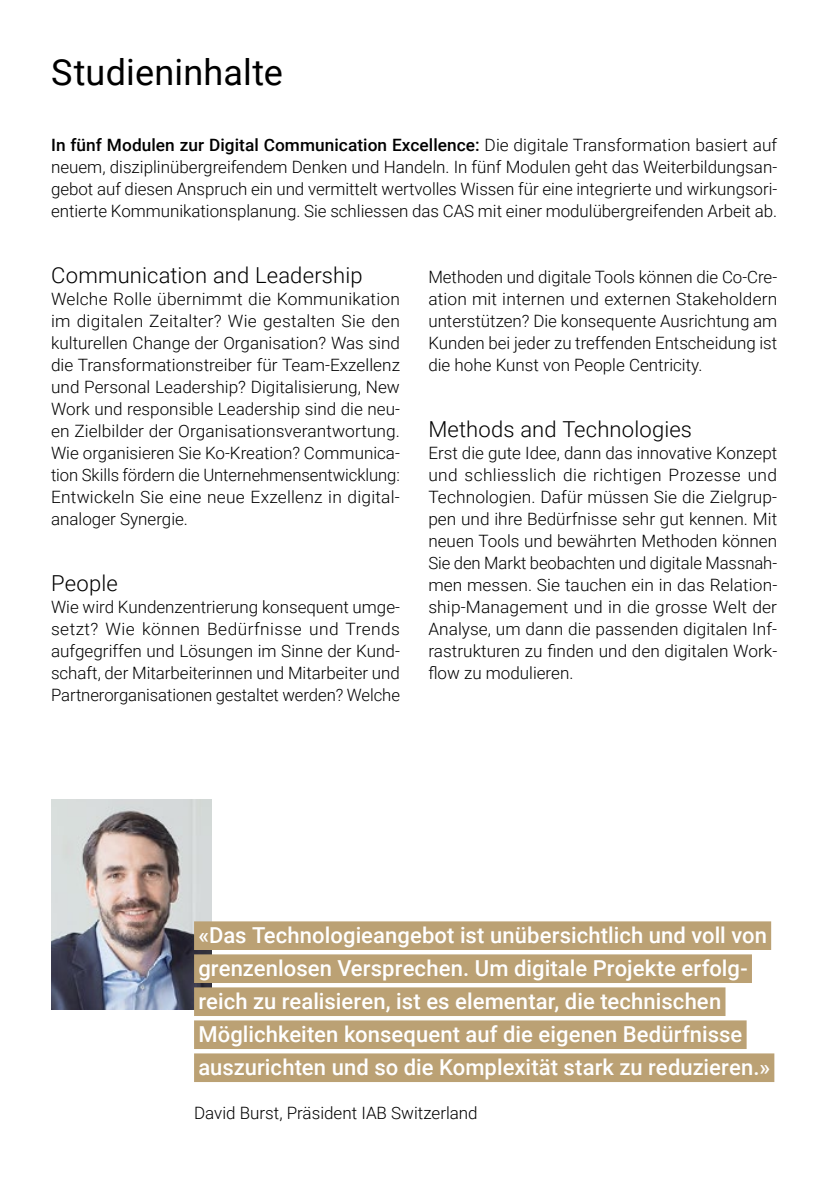
<style>
.page{position:relative;width:834px;height:1191px;background:#fff}
.page>*{position:absolute;margin:0;border:0;box-sizing:border-box;transform-origin:0 0}
.t1{font:36px "Roboto";letter-spacing:.005em;color:#000}
.t2{font:500 22px/33px "Roboto";letter-spacing:.005em;color:#fff}
.t3{font:300 22px "Roboto";letter-spacing:.005em;color:#000}
.t4{font:300 17px/22px "Roboto";color:#000;text-align:justify}
.s1{font-weight:500}
</style>
<div class="page">
<img style="left:51px;top:799px;width:160px;height:210px">
<div style="left:194px;top:921px;width:577px;height:29px;background:#bba174"></div>
<div style="left:194px;top:954px;width:557px;height:29px;background:#bba174"></div>
<div style="left:194px;top:987px;width:531px;height:29px;background:#bba174"></div>
<div style="left:194px;top:1020px;width:552px;height:29px;background:#bba174"></div>
<div style="left:194px;top:1053px;width:580px;height:29px;background:#bba174"></div>
<h1 class="t1" style="left:51px;top:47px;width:233px">Studieninhalte</h1>
<p class="t4" style="left:51px;top:133px;width:727px"><span class="s1">In fünf Modulen zur Digital Communication Excellence:</span> Die digitale Transformation basiert auf neuem, disziplinübergreifendem Denken und Handeln. In fünf Modulen geht das Weiterbildungsan&shy;gebot auf diesen Anspruch ein und vermittelt wertvolles Wissen für eine integrierte und wirkungsori&shy;entierte Kommunikationsplanung. Sie schliessen das CAS mit einer modulübergreifenden Arbeit ab.</p>
<p class="t3" style="left:51px;top:260px;width:313px">Communication and Leadership</p>
<p class="t4" style="left:51px;top:287px;width:350px">Welche Rolle übernimmt die Kommunikation im digitalen Zeitalter? Wie gestalten Sie den kulturellen Change der Organisation? Was sind die Transformationstreiber für Team-Exzellenz und Personal Leadership? Digitalisierung, New Work und responsible Leadership sind die neu&shy;en Zielbilder der Organisationsverantwortung.<br>Wie organisieren Sie Ko-Kreation? Communica&shy;tion Skills fördern die Unternehmensentwicklung:<br>Entwickeln Sie eine neue Exzellenz in digital&shy;analoger Synergie.</p>
<p class="t3" style="left:51px;top:568px;width:68px">People</p>
<p class="t4" style="left:51px;top:595px;width:350px">Wie wird Kundenzentrierung konsequent umge&shy;setzt? Wie können Bedürfnisse und Trends aufgegriffen und Lösungen im Sinne der Kund&shy;schaft, der Mitarbeiterinnen und Mitarbeiter und Partnerorganisationen gestaltet werden? Welche</p>
<p class="t4" style="left:428px;top:265px;width:350px">Methoden und digitale Tools können die Co-Cre&shy;ation mit internen und externen Stakeholdern unterstützen? Die konsequente Ausrichtung am Kunden bei jeder zu treffenden Entscheidung ist die hohe Kunst von People Centricity.</p>
<p class="t3" style="left:428px;top:414px;width:265px">Methods and Technologies</p>
<p class="t4" style="left:428px;top:441px;width:350px">Erst die gute Idee, dann das innovative Konzept und schliesslich die richtigen Prozesse und Technologien. Dafür müssen Sie die Zielgrup&shy;pen und ihre Bedürfnisse sehr gut kennen. Mit neuen Tools und bewährten Methoden können Sie den Markt beobachten und digitale Massnah&shy;men messen. Sie tauchen ein in das Relation&shy;ship-Management und in die grosse Welt der Analyse, um dann die passenden digitalen Inf&shy;rastrukturen zu finden und den digitalen Work&shy;flow zu modulieren.</p>
<p class="t2" style="left:198px;top:918px;width:573px">«Das Technologieangebot ist unübersichtlich und voll von grenzenlosen Versprechen. Um digitale Projekte erfolg&shy;reich zu realisieren, ist es elementar, die technischen Möglichkeiten konsequent auf die eigenen Bedürfnisse auszurichten und so die Komplexität stark zu reduzieren.»</p>
<p class="t4" style="left:194px;top:1101px;width:285px">David Burst, Präsident IAB Switzerland</p>
</div>
